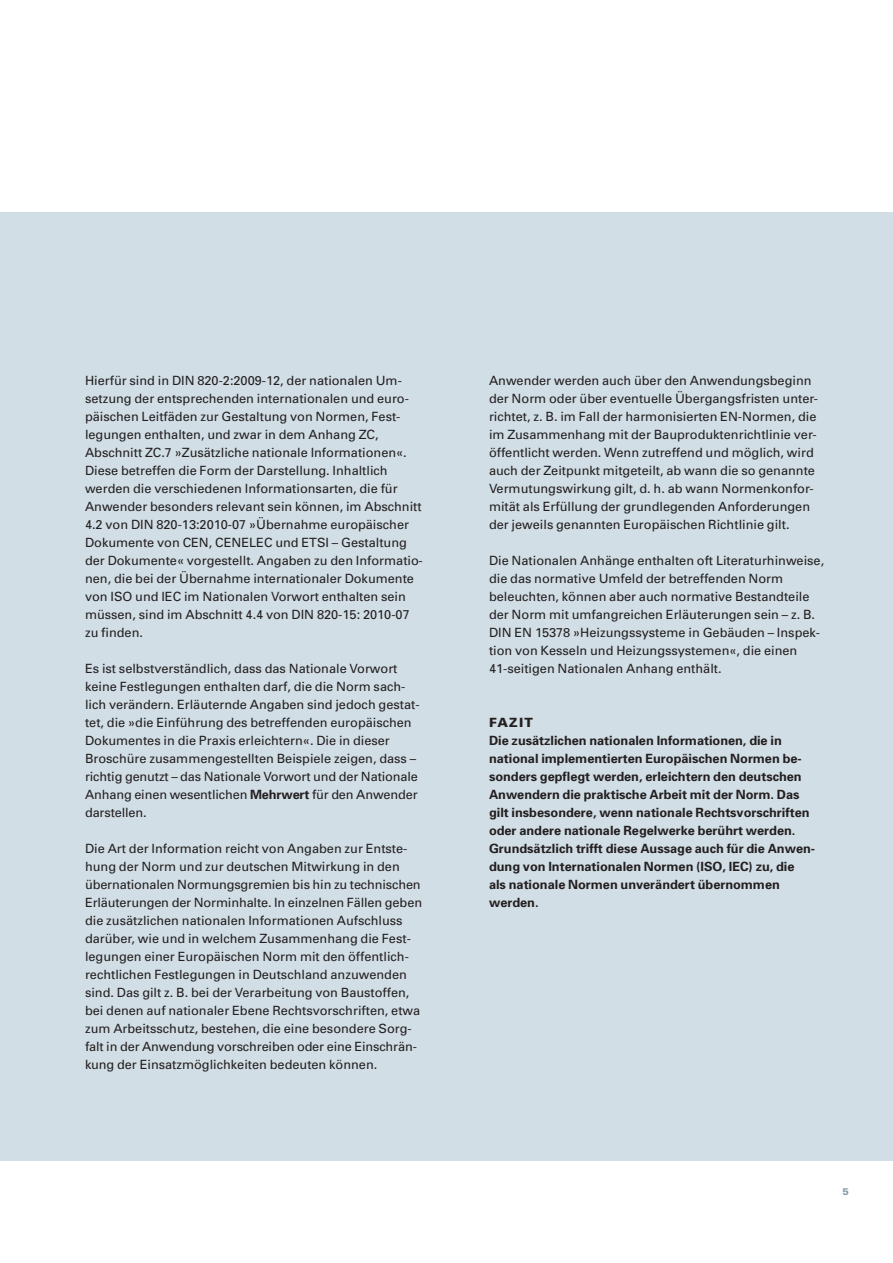
<style>
.page{position:relative;width:893px;height:1263px;background:#fff}
.page>*{position:absolute;margin:0;border:0;box-sizing:border-box;transform-origin:0 0}
.t1{font:12.75px/18px "Univers";color:#231f20}
.t2{font:700 12.75px/18px "Univers";color:#231f20}
.t3{font:900 12.75px "Univers";letter-spacing:.1em;color:#231f20}
.t4{font:900 9.75px "Univers";color:#8da0aa}
.s1{font-weight:700}
</style>
<div class="page">
<div style="left:0;top:213px;width:893px;height:948px;background:#d1dee5"></div>
<p class="t1" style="left:85px;top:372px;width:339px">Hierfür sind in DIN 820-2:2009-12, der nationalen Um - setzung der entsprechenden internationalen und euro&shy;päischen Leitfäden zur Gestaltung von Normen, Fest&shy;legungen enthalten, und zwar in dem Anhang ZC, Abschnitt ZC.7 »Zusätzliche nationale Informationen«.<br>Diese betreffen die Form der Darstellung. Inhaltlich werden die verschiedenen Informationsarten, die für Anwender besonders relevant sein können, im Abschnitt 4.2 von DIN 820-13:2010-07 »Übernahme europäischer Dokumente von CEN, CENELEC und ETSI – Gestaltung der Dokumente« vorgestellt. Angaben zu den Informatio&shy;nen, die bei der Übernahme internationaler Dokumente von ISO und IEC im Natio nalen Vorwort enthalten sein müssen, sind im Abschnitt 4.4 von DIN 820-15: 2010-07 zu finden.</p>
<p class="t1" style="left:85px;top:660px;width:336px">Es ist selbstverständlich, dass das Nationale Vorwort keine Festlegungen enthalten darf, die die Norm sach&shy;lich verändern. Erläuternde Angaben sind jedoch gestat&shy;tet, die »die Einführung des betreffenden europäischen Doku mentes in die Praxis erleichtern«. Die in dieser Broschüre zusammengestellten Beispiele zeigen, dass – richtig genutzt – das Nationale Vorwort und der Nationale Anhang einen wesentlichen <span class="s1">Mehrwert</span> für den Anwender darstellen.</p>
<p class="t1" style="left:85px;top:840px;width:339px">Die Art der Information reicht von Angaben zur Entste&shy;hung der Norm und zur deutschen Mitwirkung in den übernationalen Normungsgremien bis hin zu technischen Erläuterungen der Norminhalte. In einzelnen Fällen geben die zusätzlichen nationalen Informationen Aufschluss darüber, wie und in welchem Zusammenhang die Fest - legungen einer Europäischen Norm mit den öffentlich&shy;rechtlichen Festlegungen in Deutschland anzuwenden sind. Das gilt z. B. bei der Verarbeitung von Baustoffen, bei denen auf nationaler Ebene Rechtsvorschriften, etwa zum Arbeitsschutz, bestehen, die eine besondere Sorg&shy;falt in der Anwendung vorschreiben oder eine Einschrän&shy;kung der Einsatzmöglichkeiten bedeuten können.</p>
<p class="t1" style="left:489px;top:372px;width:331px">Anwender werden auch über den Anwendungsbeginn der Norm oder über eventuelle Übergangsfristen unter&shy;richtet, z. B. im Fall der harmonisierten EN-Normen, die im Zusammenhang mit der Bauproduktenrichtlinie ver - öffentlicht werden. Wenn zutreffend und möglich, wird auch der Zeitpunkt mitgeteilt, ab wann die so genannte Vermutungswirkung gilt, d. h. ab wann Normenkonfor&shy;mität als Erfüllung der grundlegenden Anforderungen der jeweils genannten Europäischen Richtlinie gilt.</p>
<p class="t1" style="left:489px;top:552px;width:337px">Die Nationalen Anhänge enthalten oft Literaturhinweise, die das normative Um feld der betreffenden Norm beleuchten, können aber auch normative Bestandteile der Norm mit umfangreichen Erläuterungen sein – z. B.<br>DIN EN 15378 »Heizungssysteme in Gebäuden – Inspek&shy;tion von Kesseln und Heizungssystemen«, die einen 41-seitigen Nationalen An hang enthält.</p>
<p class="t3" style="left:489px;top:717px;width:46px">FAZIT</p>
<p class="t2" style="left:489px;top:732px;width:328px">Die zusätzlichen nationalen Informationen, die in national implementierten Europäischen Normen be - sonders gepflegt werden, erleichtern den deutschen Anwendern die praktische Arbeit mit der Norm. Das gilt insbesondere, wenn nationale Rechts vorschriften oder andere nationale Regelwerke berührt werden.<br>Grundsätzlich trifft diese Aussage auch für die An wen&shy;dung von Internationalen Normen (ISO, IEC) zu, die<br>als nationale Normen unverändert übernommen werden.</p>
<p class="t4" style="left:842px;top:1188px;width:8px">5</p>
</div>
